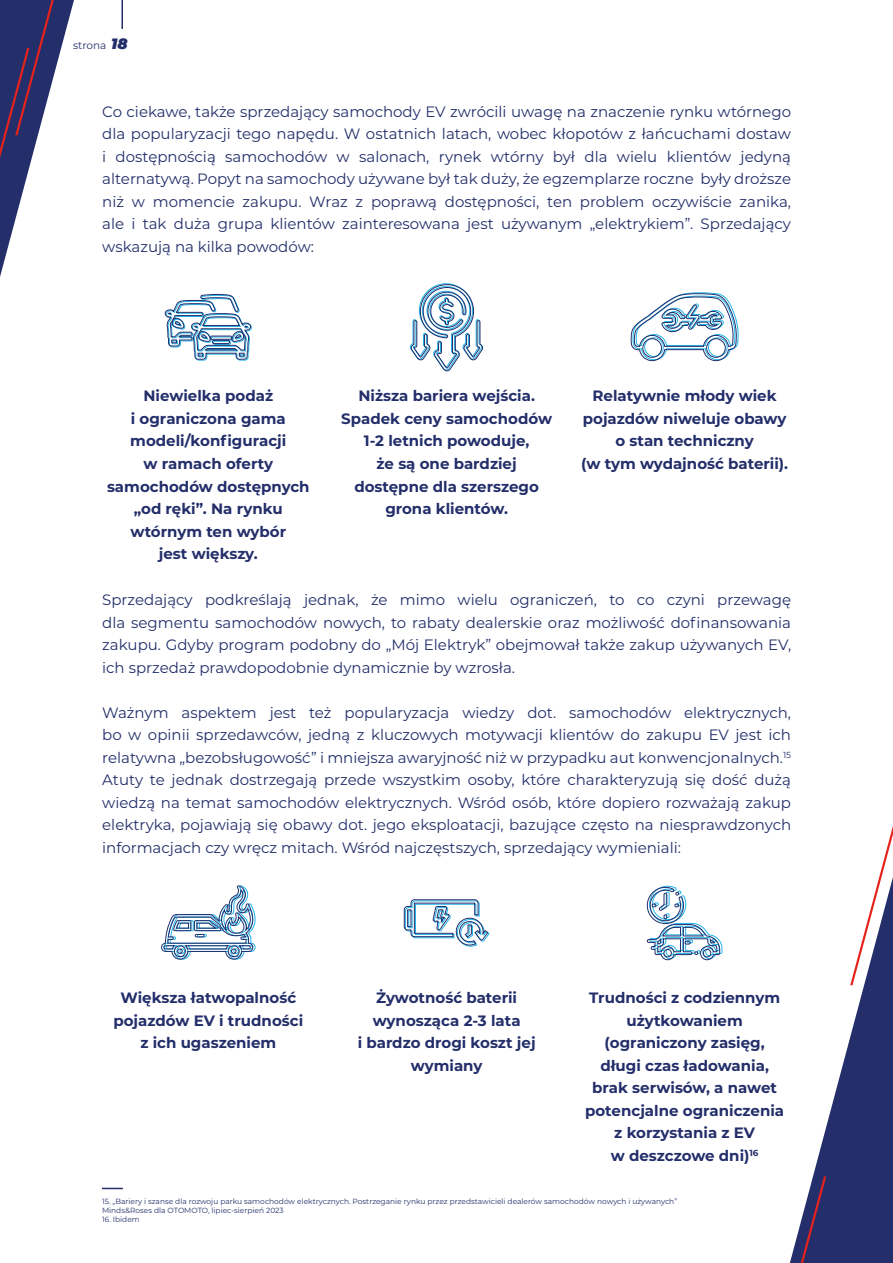
<style>
.page{position:relative;width:893px;height:1263px;background:#fff}
.page>*{position:absolute;margin:0;border:0;box-sizing:border-box;transform-origin:0 0}
.t1{font:15px/22.5px "Montserrat";color:#232e6a;text-align:justify}
.t2{font:700 15px/22.5px "Montserrat";color:#232e6a;text-align:center}
.t3{font:10.5px "Montserrat";color:#232e6a}
.t4{font:7.5px/9px "Montserrat";color:#232e6a}
.s1{font-weight:900;font-style:italic;font-size:15px}
</style>
<div class="page">
<svg style="left:102px;top:1188px;width:21px;height:1px"></svg>
<svg style="left:790px;top:826px;width:103px;height:437px"></svg>
<svg style="left:0;top:0;width:74px;height:277px"></svg>
<hr style="left:121px;top:0;width:2px;height:29px;background:#232e6a">
<svg style="left:164px;top:294px;width:88px;height:67px"></svg>
<svg style="left:410px;top:283px;width:74px;height:89px"></svg>
<svg style="left:631px;top:292px;width:108px;height:69px"></svg>
<svg style="left:403px;top:899px;width:87px;height:48px"></svg>
<svg style="left:646px;top:885px;width:77px;height:75px"></svg>
<svg style="left:161px;top:885px;width:95px;height:75px"></svg>
<p class="t3" style="left:73px;top:38px;width:56px">strona <span class="s1">18</span></p>
<p class="t1" style="left:102px;top:99px;width:690px">Co ciekawe, także sprzedający samochody EV zwrócili uwagę na znaczenie rynku wtórnego dla popularyzacji tego napędu. W ostatnich latach, wobec kłopotów z łańcuchami dostaw i dostępnością samochodów w salonach, rynek wtórny był dla wielu klientów jedyną alternatywą. Popyt na samochody używane był tak duży, że egzemplarze roczne były droższe niż w momencie zakupu. Wraz z poprawą dostępności, ten problem oczywiście zanika, ale i tak duża grupa klientów zainteresowana jest używanym „elektrykiem”. Sprzedający wskazują na kilka powodów:</p>
<p class="t2" style="left:107px;top:384px;width:204px">Niewielka podaż<br>i ograniczona gama modeli/konfiguracji<br>w ramach oferty samochodów dostępnych „od ręki”. Na rynku wtórnym ten wybór<br>jest większy.</p>
<p class="t2" style="left:341px;top:384px;width:212px">Niższa bariera wejścia.<br>Spadek ceny samochodów<br>1-2 letnich powoduje,<br>że są one bardziej dostępne dla szerszego grona klientów.</p>
<p class="t2" style="left:581px;top:384px;width:209px">Relatywnie młody wiek pojazdów niweluje obawy o stan techniczny<br>(w tym wydajność baterii).</p>
<p class="t1" style="left:102px;top:588px;width:690px">Sprzedający podkreślają jednak, że mimo wielu ograniczeń, to co czyni przewagę dla segmentu samochodów nowych, to rabaty dealerskie oraz możliwość dofinansowania zakupu. Gdyby program podobny do „Mój Elektryk” obejmował także zakup używanych EV, ich sprzedaż prawdopodobnie dynamicznie by wzrosła.</p>
<p class="t1" style="left:102px;top:701px;width:690px">Ważnym aspektem jest też popularyzacja wiedzy dot. samochodów elektrycznych, bo w opinii sprzedawców, jedną z kluczowych motywacji klientów do zakupu EV jest ich relatywna „bezobsługowość” i mniejsza awaryjność niż w przypadku aut konwencjonalnych.<sup>15<br></sup>Atuty te jednak dostrzegają przede wszystkim osoby, które charakteryzują się dość dużą wiedzą na temat samochodów elektrycznych. Wśród osób, które dopiero rozważają zakup elektryka, pojawiają się obawy dot. jego eksploatacji, bazujące często na niesprawdzonych informacjach czy wręcz mitach. Wśród najczęstszych, sprzedający wymieniali:</p>
<p class="t2" style="left:113px;top:986px;width:191px">Większa łatwopalność pojazdów EV i trudności z ich ugaszeniem</p>
<p class="t2" style="left:358px;top:986px;width:179px">Żywotność baterii wynosząca 2-3 lata<br>i bardzo drogi koszt jej wymiany</p>
<p class="t2" style="left:585px;top:986px;width:201px">Trudności z codziennym użytkowaniem (ograniczony zasięg, długi czas ładowania, brak serwisów, a nawet potencjalne ograniczenia z korzystania z EV<br>w deszczowe dni)<sup>16</sup></p>
<p class="t4" style="left:102px;top:1197px;width:577px">15. „Bariery i szanse dla rozwoju parku samochodów elektrycznych. Postrzeganie rynku przez przedstawicieli dealerów samochodów nowych i używanych”<br>Minds&amp;Roses dla OTOMOTO, lipiec-sierpień 2023</p>
<p class="t4" style="left:102px;top:1215px;width:39px">16. Ibidem</p>
</div>
